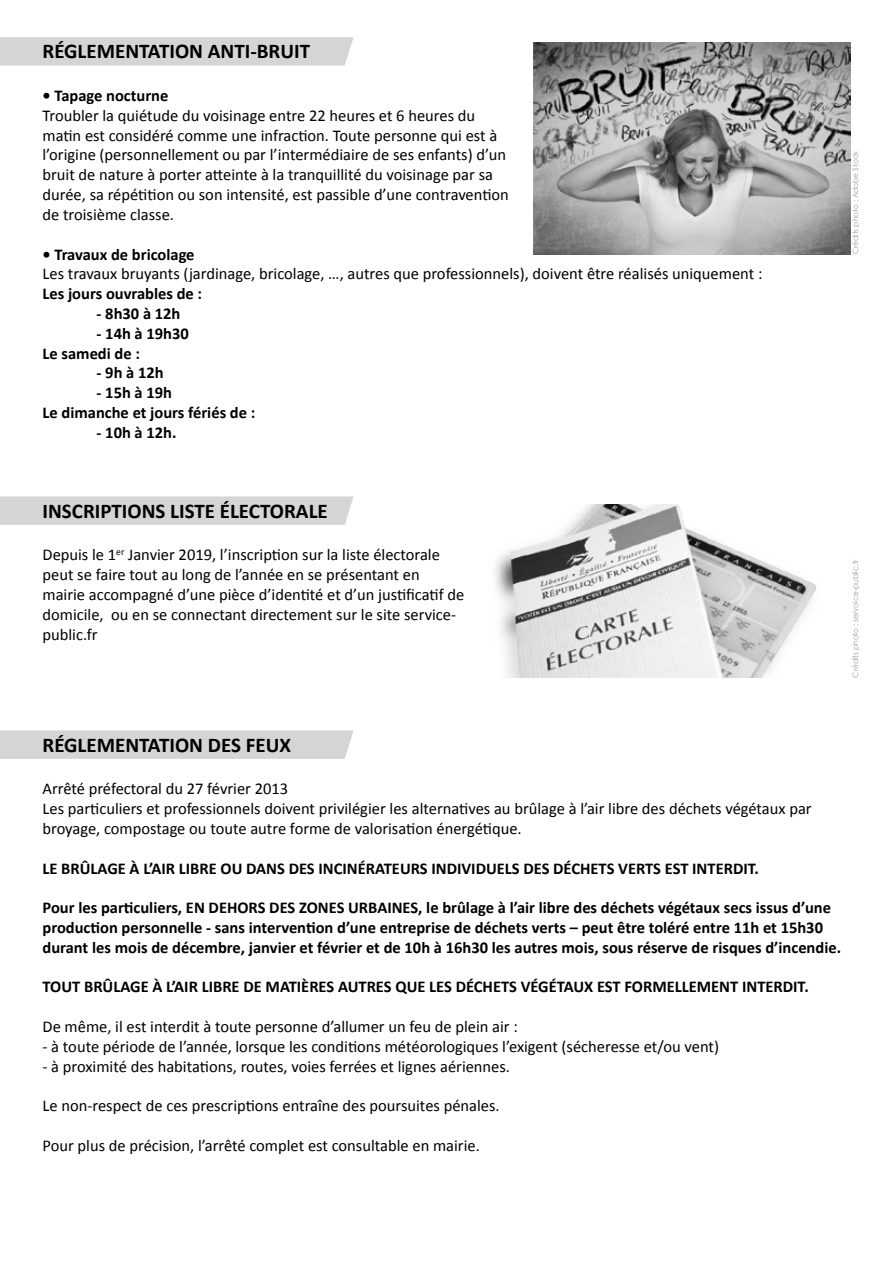
<style>
.page{position:relative;width:893px;height:1263px;background:#fff}
.page>*{position:absolute;margin:0;border:0;box-sizing:border-box;transform-origin:0 0}
.t1{font:700 21px "Calibri";color:#000}
.t2{font:16.5px/19.8px "Calibri";color:#000}
.t3{font:700 16.5px/19.8px "Calibri";color:#000}
.t4{font:7.5px "Century Gothic";color:#9d9d9c}
</style>
<div class="page">
<div style="left:0;top:730px;width:354px;height:29px;background:#d5d5d5"></div>
<div style="left:0;top:496px;width:354px;height:29px;background:#d5d5d5"></div>
<div style="left:0;top:37px;width:354px;height:29px;background:#d5d5d5"></div>
<img style="left:495px;top:504px;width:322px;height:174px">
<img style="left:533px;top:43px;width:317px;height:211px">
<p class="t1" style="left:43px;top:38px;width:269px">RÉGLEMENTATION ANTI-BRUIT</p>
<p class="t3" style="left:43px;top:86px;width:127px">• Tapage nocturne</p>
<p class="t2" style="left:43px;top:106px;width:468px">Troubler la quiétude du voisinage entre 22 heures et 6 heures du matin est considéré comme une infraction. Toute personne qui est à l’origine (personnellement ou par l’intermédiaire de ses enfants) d’un bruit de nature à porter atteinte à la tranquillité du voisinage par sa durée, sa répétition ou son intensité, est passible d’une contravention de troisième classe.</p>
<p class="t3" style="left:43px;top:244px;width:154px">• Travaux de bricolage</p>
<p class="t2" style="left:43px;top:264px;width:721px">Les travaux bruyants (jardinage, bricolage, …, autres que professionnels), doivent être réalisés uniquement :</p>
<p class="t3" style="left:43px;top:284px;width:161px">Les jours ouvrables de :</p>
<p class="t3" style="left:97px;top:303px;width:85px">- 8h30 à 12h</p>
<p class="t3" style="left:43px;top:323px;width:148px;text-indent:54px">- 14h à 19h30<br>Le samedi de :</p>
<p class="t3" style="left:97px;top:363px;width:69px">- 9h à 12h</p>
<p class="t3" style="left:43px;top:383px;width:214px;text-indent:54px">- 15h à 19h<br>Le dimanche et jours fériés de :</p>
<p class="t3" style="left:97px;top:422px;width:81px">- 10h à 12h.</p>
<p class="t4" style="left:851px;top:254px;width:105px;rotate:-90deg">Crédits photo : Adobe Stock</p>
<p class="t1" style="left:43px;top:497px;width:287px">INSCRIPTIONS LISTE ÉLECTORALE</p>
<p class="t2" style="left:43px;top:545px;width:423px">Depuis le 1<sup>er</sup> Janvier 2019, l’inscription sur la liste électorale peut se faire tout au long de l’année en se présentant en mairie accompagné d’une pièce d’identité et d’un justificatif de domicile, ou en se connectant directement sur le site service&shy;public.fr</p>
<p class="t4" style="left:851px;top:677px;width:119px;rotate:-90deg">Crédits photo : servoice-public.fr</p>
<p class="t1" style="left:43px;top:731px;width:250px">RÉGLEMENTATION DES FEUX</p>
<p class="t2" style="left:43px;top:779px;width:771px">Arrêté préfectoral du 27 février 2013<br>Les particuliers et professionnels doivent privilégier les alternatives au brûlage à l’air libre des déchets végétaux par broyage, compostage ou toute autre forme de valorisation énergétique.</p>
<p class="t3" style="left:43px;top:858px;width:718px">LE BRÛLAGE À L’AIR LIBRE OU DANS DES INCINÉRATEURS INDIVIDUELS DES DÉCHETS VERTS EST INTERDIT.</p>
<p class="t3" style="left:43px;top:898px;width:800px">Pour les particuliers, EN DEHORS DES ZONES URBAINES, le brûlage à l’air libre des déchets végétaux secs issus d’une production personnelle - sans intervention d’une entreprise de déchets verts – peut être toléré entre 11h et 15h30 durant les mois de décembre, janvier et février et de 10h à 16h30 les autres mois, sous réserve de risques d’incendie.</p>
<p class="t3" style="left:43px;top:977px;width:768px">TOUT BRÛLAGE À L’AIR LIBRE DE MATIÈRES AUTRES QUE LES DÉCHETS VÉGÉTAUX EST FORMELLEMENT INTERDIT.</p>
<p class="t2" style="left:43px;top:1017px;width:477px">De même, il est interdit à toute personne d’allumer un feu de plein air :</p>
<p class="t2" style="left:43px;top:1036px;width:678px">- à toute période de l’année, lorsque les conditions météorologiques l’exigent (sécheresse et/ou vent)</p>
<p class="t2" style="left:43px;top:1056px;width:469px">- à proximité des habitations, routes, voies ferrées et lignes aériennes.</p>
<p class="t2" style="left:43px;top:1096px;width:459px">Le non-respect de ces prescriptions entraîne des poursuites pénales.</p>
<p class="t2" style="left:43px;top:1135px;width:439px">Pour plus de précision, l’arrêté complet est consultable en mairie.</p>
</div>
